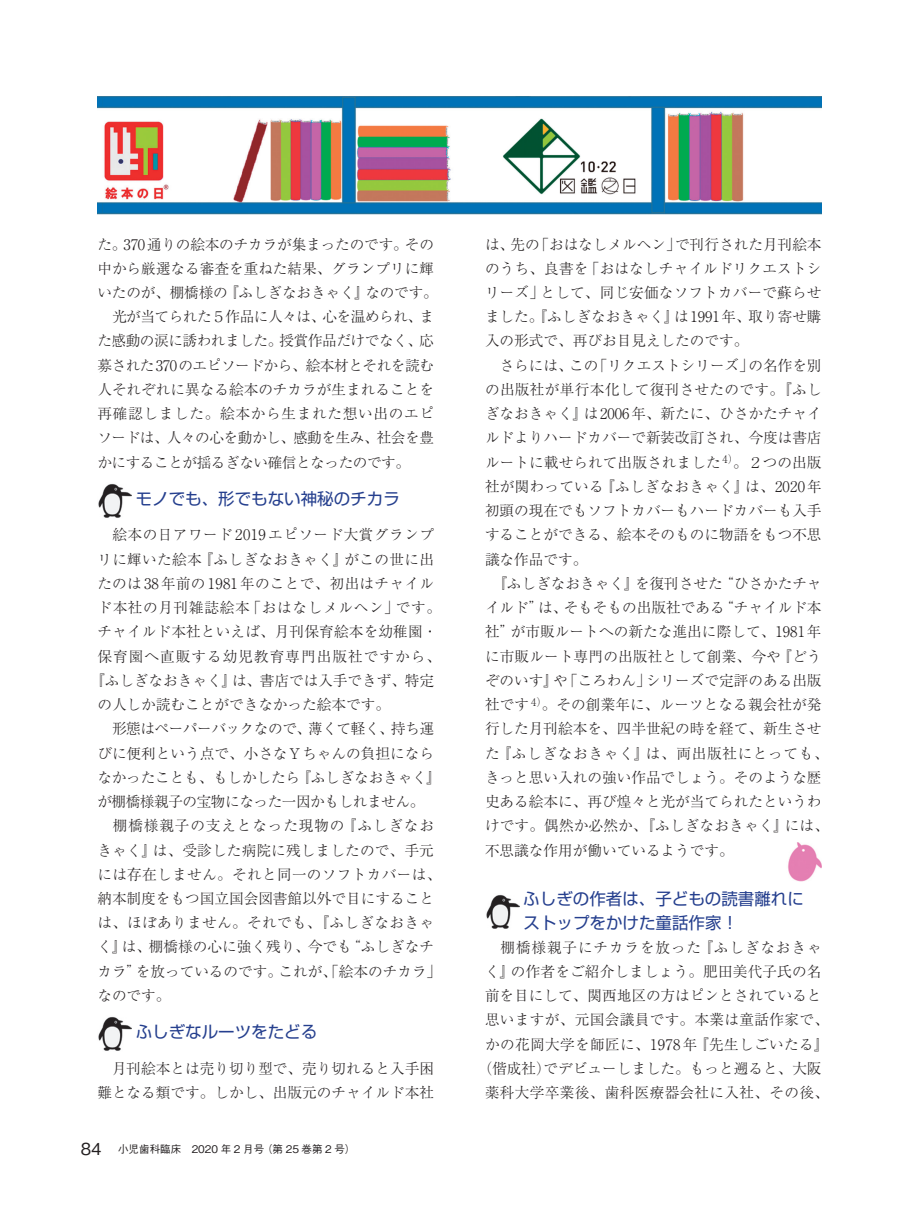
<style>
.page{position:relative;width:919px;height:1217px;background:#fff}
.page>*{position:absolute;margin:0;border:0;box-sizing:border-box;transform-origin:0 0}
.t1{font:16.5px/24.2px "Shin Go Pro";color:#253f8e}
.t2{font:300 14.7px/24.2px "Ryumin Pro";color:#231f20}
.t3{font:300 14.7px/24.2px "Ryumin Pro";letter-spacing:.025em;color:#231f20;text-align:center}
.t4{font:300 14.7px "Ryumin Pro";letter-spacing:-.03em;color:#231f20}
.t5{font:300 14.7px "Ryumin Pro";letter-spacing:.02em;color:#231f20}
.t6{font:300 14.7px "Ryumin Pro";letter-spacing:.035em;color:#231f20}
.t7{font:300 14.7px "Ryumin Pro";letter-spacing:.045em;color:#231f20}
.t8{font:300 14.7px "Ryumin Pro";letter-spacing:.07em;color:#231f20}
.t9{font:300 14.7px "Ryumin Pro";letter-spacing:.06em;color:#231f20}
.t10{font:500 10.5px "Gothic BBB Pro";color:#231f20}
.s1{font-size:16.5px}
</style>
<div class="page">
<img style="left:97px;top:96px;width:724px;height:119px">
<div style="left:486px;top:118px;width:157px;height:82px;background:#fff"></div>
<img style="left:503px;top:118px;width:133px;height:77px">
<img style="left:98px;top:483px;width:34px;height:35px">
<img style="left:98px;top:1016px;width:34px;height:35px">
<img style="left:486px;top:894px;width:33px;height:34px">
<img style="left:788px;top:842px;width:33px;height:39px">
<p class="t2" style="left:97px;top:231px;width:342px">た。370通りの絵本のチカラが集まったのです。その中から厳選なる審査を重ねた結果、グランプリに輝いたのが、棚橋様の『ふしぎなおきゃく』なのです。　光が当てられた５作品に人々は、心を温められ、また感動の涙に誘われました。授賞作品だけでなく、応募された370のエピソードから、絵本材とそれを読む人それぞれに異なる絵本のチカラが生まれることを再確認しました。絵本から生まれた想い出のエピソードは、人々の心を動かし、感動を生み、社会を豊かにすることが揺るぎない確信となったのです。</p>
<p class="t1" style="left:136px;top:484px;width:265px">モノでも、形でもない神秘のチカラ</p>
<p class="t6" style="left:97px;top:523px;width:338px">　絵本の日アワード2019エピソード大賞グランプ</p>
<p class="t3" style="left:97px;top:545px;width:338px">リに輝いた絵本『ふしぎなおきゃく』がこの世に出</p>
<p class="t5" style="left:97px;top:571px;width:338px">たのは38年前の1981年のことで、初出はチャイル</p>
<p class="t7" style="left:97px;top:596px;width:345px">ド本社の月刊雑誌絵本「おはなしメルヘン」です。</p>
<p class="t2" style="left:97px;top:618px;width:341px">チャイルド本社といえば、月刊保育絵本を幼稚園・</p>
<p class="t8" style="left:97px;top:644px;width:345px">保育園へ直販する幼児教育専門出版社ですから、</p>
<p class="t2" style="left:90px;top:667px;width:345px">『ふしぎなおきゃく』は、書店では入手できず、特定</p>
<p class="t2" style="left:97px;top:691px;width:294px">の人しか読むことができなかった絵本です。</p>
<p class="t4" style="left:97px;top:717px;width:338px">　形態はペーパーバックなので、薄くて軽く、持ち運</p>
<p class="t2" style="left:97px;top:739px;width:338px">びに便利という点で、小さなＹちゃんの負担になら</p>
<p class="t2" style="left:97px;top:763px;width:345px">なかったことも、もしかしたら『ふしぎなおきゃく』</p>
<p class="t4" style="left:97px;top:789px;width:328px">が棚橋様親子の宝物になった一因かもしれません。</p>
<p class="t9" style="left:97px;top:814px;width:338px">　棚橋様親子の支えとなった現物の『ふしぎなお</p>
<p class="t2" style="left:97px;top:836px;width:338px">きゃく』は、受診した病院に残しましたので、手元</p>
<p class="t3" style="left:97px;top:860px;width:345px">には存在しません。それと同一のソフトカバーは、</p>
<p class="t2" style="left:97px;top:885px;width:338px">納本制度をもつ国立国会図書館以外で目にすること</p>
<p class="t3" style="left:97px;top:909px;width:338px">は、ほぼありません。それでも、『ふしぎなおきゃ</p>
<p class="t2" style="left:97px;top:933px;width:338px">く』は、棚橋様の心に強く残り、今でも“ふしぎなチ</p>
<p class="t2" style="left:97px;top:957px;width:345px">カラ”を放っているのです。これが、「絵本のチカラ」</p>
<p class="t2" style="left:97px;top:981px;width:75px">なのです。</p>
<p class="t1" style="left:136px;top:1017px;width:183px">ふしぎなルーツをたどる</p>
<p class="t2" style="left:97px;top:1054px;width:338px">　月刊絵本とは売り切り型で、売り切れると入手困難となる類です。しかし、出版元のチャイルド本社</p>
<p class="t10" style="left:81px;top:1140px;width:276px"><span class="s1">84　</span>小児歯科臨床　2020 年 2 月号（第 25 巻第 2 号）</p>
<p class="t2" style="left:485px;top:231px;width:345px">は、先の「おはなしメルヘン」で刊行された月刊絵本のうち、良書を「おはなしチャイルドリクエストシリーズ」として、同じ安価なソフトカバーで蘇らせました。『ふしぎなおきゃく』は1991年、取り寄せ購入の形式で、再びお目見えしたのです。<br>　さらには、この「リクエストシリーズ」の名作を別の出版社が単行本化して復刊させたのです。『ふしぎなおきゃく』は2006年、新たに、ひさかたチャイルドよりハードカバーで新装改訂され、今度は書店ルートに載せられて出版されました <sup>4）</sup>。２つの出版社が関わっている『ふしぎなおきゃく』は、2020年初頭の現在でもソフトカバーもハードカバーも入手することができる、絵本そのものに物語をもつ不思議な作品です。<br>　『ふしぎなおきゃく』を復刊させた“ひさかたチャイルド”は、そもそもの出版社である“チャイルド本社”が市販ルートへの新たな進出に際して、1981年に市販ルート専門の出版社として創業、今や『どうぞのいす』や「ころわん」シリーズで定評のある出版社です <sup>4）</sup>。その創業年に、ルーツとなる親会社が発行した月刊絵本を、四半世紀の時を経て、新生させた『ふしぎなおきゃく』は、両出版社にとっても、きっと思い入れの強い作品でしょう。そのような歴史ある絵本に、再び煌々と光が当てられたというわけです。偶然か必然か、『ふしぎなおきゃく』には、不思議な作用が働いているようです。</p>
<p class="t1" style="left:485px;top:884px;width:320px;text-indent:38px">ふしぎの作者は、子どもの読書離れに　　 ストップをかけた童話作家！</p>
<p class="t3" style="left:477px;top:933px;width:353px">　棚橋様親子にチカラを放った『ふしぎなおきゃく』の作者をご紹介しましょう。肥田美代子氏の名前を目にして、関西地区の方はピンとされていると思いますが、元国会議員です。本業は童話作家で、かの花岡大学を師匠に、1978年『先生しごいたる』（偕成社）でデビューしました。もっと遡ると、大阪薬科大学卒業後、歯科医療器会社に入社、その後、</p>
</div>
